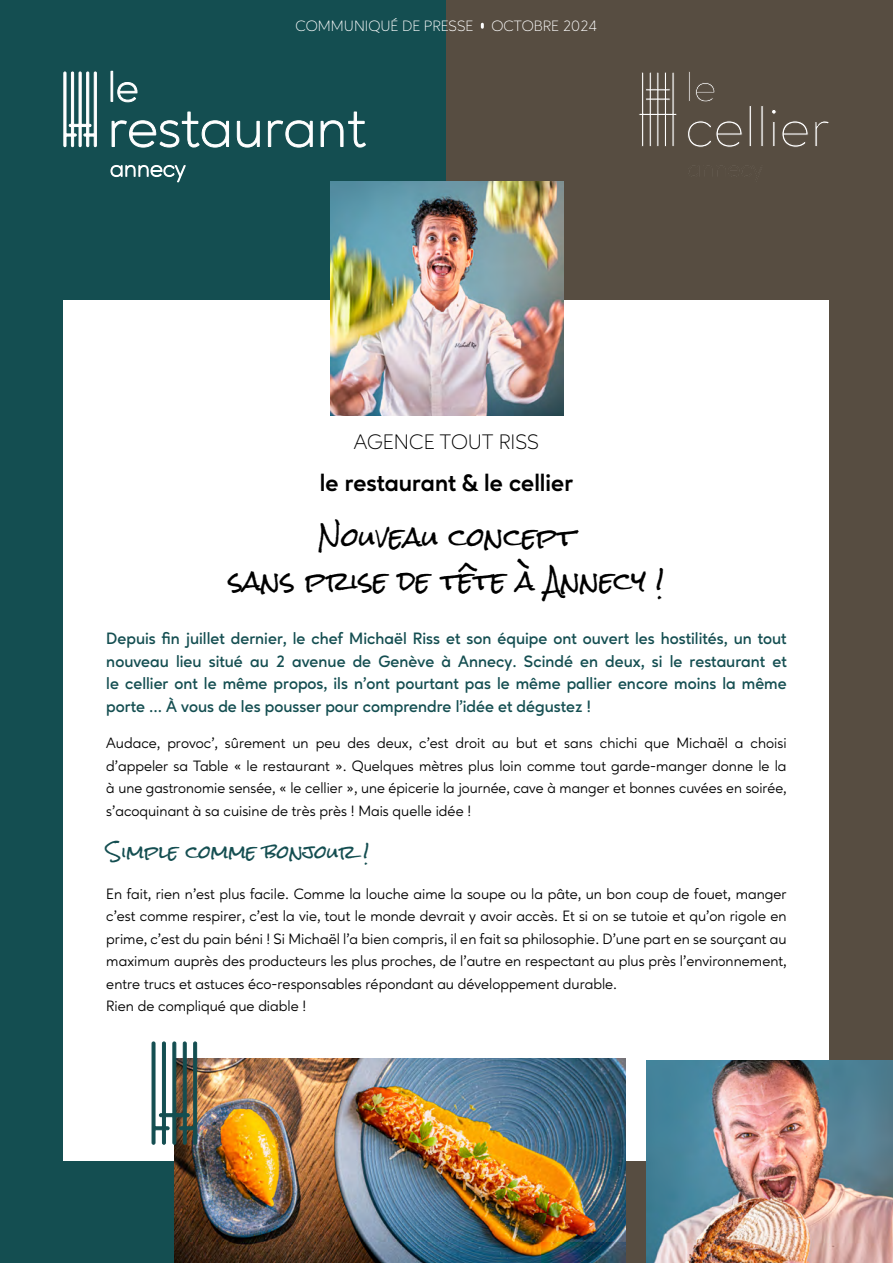
<style>
.page{position:relative;width:893px;height:1263px;background:#fff}
.page>*{position:absolute;margin:0;border:0;box-sizing:border-box;transform-origin:0 0}
.t1{font:25.5px/43.5px "Rock Salt";color:#000;text-align:center}
.t2{font:700 24px "Ageo";color:#000}
.t3{font:300 21px "Ageo";color:#000}
.t4{font:18px "Rock Salt";color:#144e51}
.t5{font:600 16.5px/22.5px "Ageo";color:#144e51;text-align:justify}
.t6{font:15px/22.5px "Ageo";color:#000;text-align:justify}
.t7{font:300 15px "Ageo";color:#fff}
</style>
<div class="page">
<div style="left:0;top:0;width:446px;height:1263px;background:#144e51"></div>
<div style="left:446px;top:0;width:447px;height:1263px;background:#574d41"></div>
<div style="left:64px;top:300px;width:765px;height:861px;background:#fff"></div>
<img style="left:330px;top:182px;width:233px;height:234px">
<img style="left:174px;top:1059px;width:451px;height:204px">
<div style="left:689px;top:71px;width:2px;height:31px;border:1px solid #574d41"></div>
<svg style="left:695px;top:82px;width:20px;height:20px"></svg>
<svg style="left:687px;top:121px;width:55px;height:26px"></svg>
<div style="left:749px;top:105px;width:2px;height:42px;border:1px solid #574d41"></div>
<div style="left:761px;top:105px;width:2px;height:42px;border:1px solid #574d41"></div>
<svg style="left:772px;top:110px;width:4px;height:36px"></svg>
<svg style="left:782px;top:121px;width:26px;height:26px"></svg>
<svg style="left:815px;top:121px;width:14px;height:25px"></svg>
<svg style="left:689px;top:165px;width:58px;height:11px"></svg>
<svg style="left:639px;top:72px;width:38px;height:75px"></svg>
<div style="left:111px;top:71px;width:2px;height:30px;border:1px solid #fff"></div>
<svg style="left:118px;top:82px;width:19px;height:20px"></svg>
<svg style="left:112px;top:112px;width:117px;height:35px"></svg>
<svg style="left:237px;top:121px;width:22px;height:26px"></svg>
<svg style="left:268px;top:120px;width:44px;height:27px"></svg>
<svg style="left:321px;top:112px;width:45px;height:35px"></svg>
<svg style="left:111px;top:164px;width:74px;height:18px"></svg>
<svg style="left:64px;top:72px;width:33px;height:75px"></svg>
<svg style="left:152px;top:1042px;width:45px;height:102px"></svg>
<img style="left:646px;top:1060px;width:247px;height:203px">
<p class="t7" style="left:295px;top:17px;width:303px">COMMUNIQUÉ DE PRESSE OCTOBRE 2024</p>
<h3 class="t3" style="left:354px;top:430px;width:187px">AGENCE TOUT RISS</h3>
<h2 class="t2" style="left:320px;top:469px;width:255px">le restaurant &amp; le cellier</h2>
<h1 class="t1" style="left:229px;top:517px;width:437px">Nouveau concept<br>sans prise de tête à Annecy !</h1>
<p class="t5" style="left:106px;top:627px;width:682px">Depuis fin juillet dernier, le chef Michaël Riss et son équipe ont ouvert les hostilités, un tout nouveau lieu situé au 2 avenue de Genève à Annecy. Scindé en deux, si le restaurant et le cellier ont le même propos, ils n’ont pourtant pas le même pallier encore moins la même porte … À vous de les pousser pour comprendre l’idée et dégustez !</p>
<p class="t6" style="left:106px;top:732px;width:682px">Audace, provoc’, sûrement un peu des deux, c’est droit au but et sans chichi que Michaël a choisi d’appeler sa Table « le restaurant ». Quelques mètres plus loin comme tout garde-manger donne le la à une gastronomie sensée, « le cellier », une épicerie la journée, cave à manger et bonnes cuvées en soirée, s’acoquinant à sa cuisine de très près ! Mais quelle idée !</p>
<p class="t4" style="left:106px;top:843px;width:264px">Simple comme bonjour !</p>
<p class="t6" style="left:106px;top:882px;width:682px;text-align:left">En fait, rien n’est plus facile. Comme la louche aime la soupe ou la pâte, un bon coup de fouet, manger c’est comme respirer, c’est la vie, tout le monde devrait y avoir accès. Et si on se tutoie et qu’on rigole en prime, c’est du pain béni ! Si Michaël l’a bien compris, il en fait sa philosophie. D’une part en se sourçant au maximum auprès des producteurs les plus proches, de l’autre en respectant au plus près l’environnement, entre trucs et astuces éco-responsables répondant au développement durable.<br>Rien de compliqué que diable !</p>
</div>
